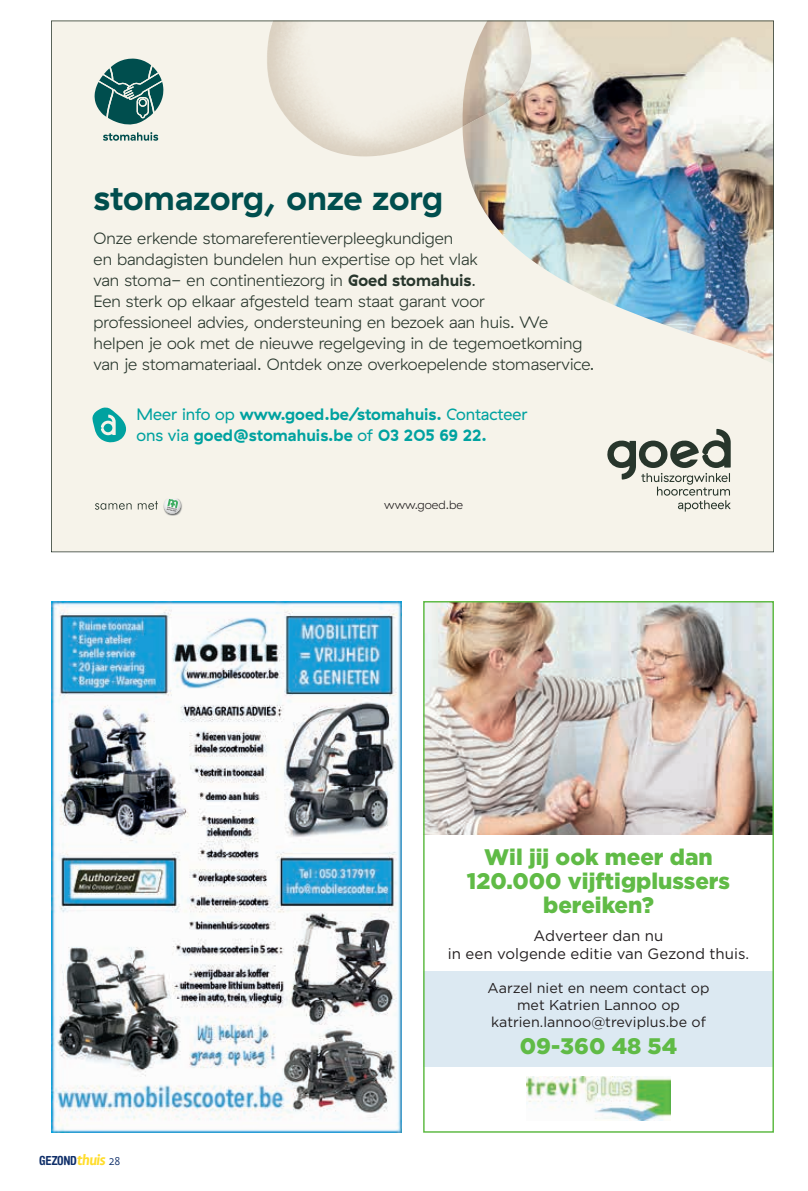
<style>
.page{position:relative;width:808px;height:1191px;background:#fff}
.page>*{position:absolute;margin:0;border:0;box-sizing:border-box;transform-origin:0 0}
.t1{font:700 34.5px "GT Haptik Goed";color:#004e4e}
.t2{font:900 22.5px/24px "Gotham";color:#60bb46;text-align:center}
.t3{font:300 16.5px/21px "GT Haptik Goed";color:#28362c}
.t4{font:700 16.5px/21px "GT Haptik Goed";color:#00a2a0}
.t5{font:15px/18px "Gotham";color:#231f20;text-align:center}
.t6{font:14.25px/17.1px "Gotham";color:#231f20;text-align:center}
.t7{font:700 condensed 12.45px "Helvetica Rounded LT Std";letter-spacing:-.02em;color:#102f69}
.t8{font:300 12px "GT Haptik Goed";color:#231f20}
.s1{font-weight:700}
.s2{font-weight:400}
.s3{font-family:"Profile Pro";font-style:italic;font-stretch:normal;font-size:16.05px;color:#ffdd2b}
.s4{font-family:"Profile Pro";font-weight:300;font-stretch:normal;font-size:13.2px}
</style>
<div class="page">
<svg style="left:51px;top:21px;width:723px;height:531px;background:#e1e2db"></svg>
<img style="left:426px;top:604px;width:345px;height:231px">
<div style="left:423px;top:971px;width:351px;height:95px;background:#dce9f2"></div>
<img style="left:526px;top:1076px;width:145px;height:44px">
<div style="left:423px;top:601px;width:351px;height:531px;border:2px solid #60bb46"></div>
<img style="left:51px;top:601px;width:351px;height:531px">
<h1 class="t1" style="left:94px;top:177px;width:351px">stomazorg, onze zorg</h1>
<p class="t3" style="left:94px;top:228px;width:502px">Onze erkende stomareferentieverpleegkundigen<br>en bandagisten bundelen hun expertise op het vlak<br>van stoma- en continentiezorg in <span class="s1">Goed stomahuis</span>.<br>Een sterk op elkaar afgesteld team staat garant voor<br>professioneel advies, ondersteuning en bezoek aan huis. We helpen je ook met de nieuwe regelgeving in de tegemoetkoming van je stomamateriaal. Ontdek onze overkoepelende stomaservice.</p>
<p class="t4" style="left:136px;top:404px;width:393px"><span class="s2">Meer info op</span> www.goed.be/stomahuis. <span class="s2">Contacteer ons via</span> goed@stomahuis.be <span class="s2">of</span> 03 205 69 22.</p>
<p class="t8" style="left:384px;top:498px;width:80px">www.goed.be</p>
<p class="t7" style="left:39px;top:1153px;width:83px">GEZOND<span class="s3">thuis</span> <span class="s4">28</span></p>
<h2 class="t2" style="left:467px;top:844px;width:265px">Wil jij ook meer dan<br>120.000 vijftigplussers bereiken?</h2>
<p class="t5" style="left:448px;top:926px;width:303px">Adverteer dan nu<br>in een volgende editie van Gezond thuis.</p>
<p class="t6" style="left:487px;top:979px;width:224px">Aarzel niet en neem contact op met Katrien Lannoo op katrien.lannoo@treviplus.be of</p>
<h2 class="t2" style="left:520px;top:1033px;width:159px">09-360 48 54</h2>
</div>
